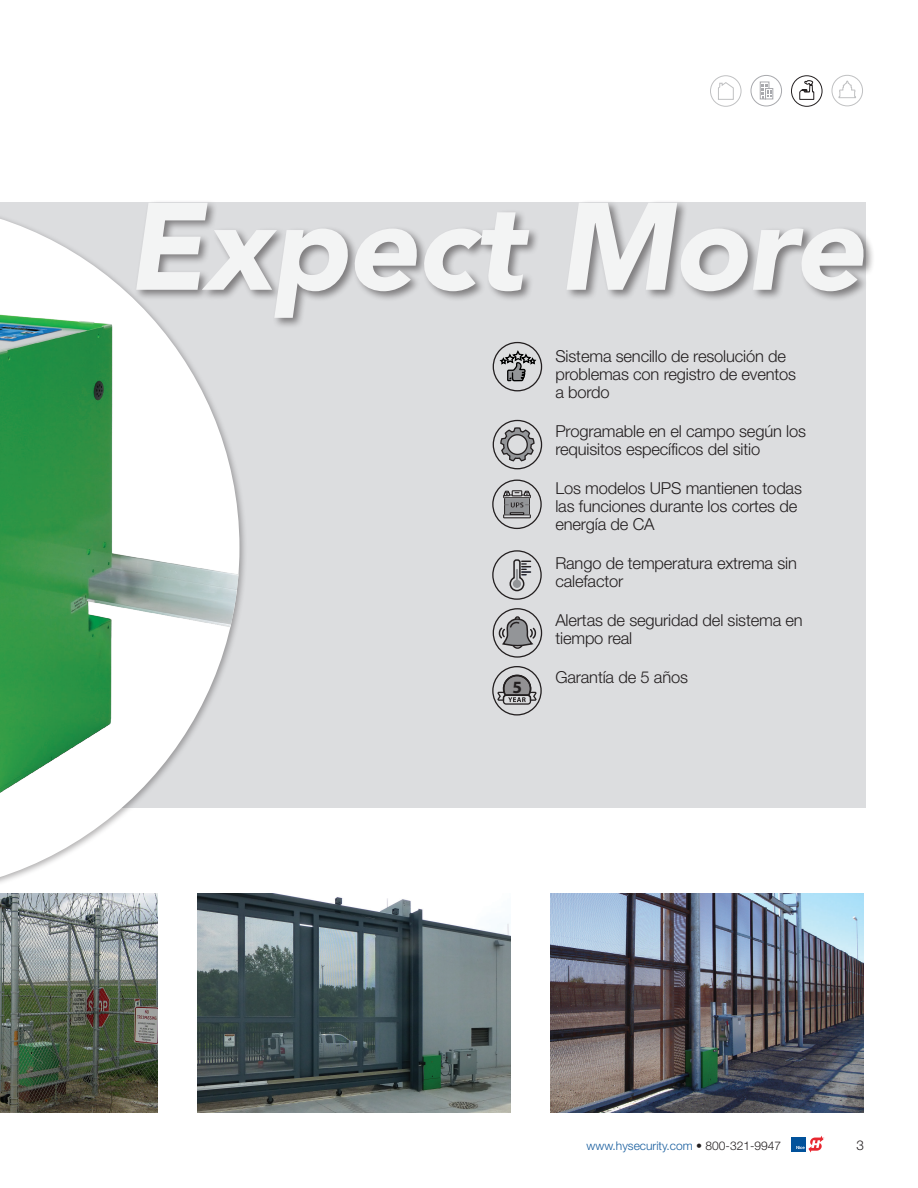
<style>
.page{position:relative;width:918px;height:1188px;background:#fff}
.page>*{position:absolute;margin:0;border:0;box-sizing:border-box;transform-origin:0 0}
.t1{font:700 17.25px "Myriad Pro";color:#231f20}
.Icon-description{font:300 16.5px/18px "Helvetica Neue";letter-spacing:-.01em;color:#231f20}
.t2{font:300 13.5px "Helvetica Neue";color:#231f20}
.t3{font:300 12px "Helvetica Neue";color:#175d9e}
.s1{color:#231f20}
</style>
<div class="page">
<svg style="left:831px;top:75px;width:32px;height:32px"></svg>
<svg style="left:791px;top:75px;width:32px;height:32px"></svg>
<svg style="left:710px;top:75px;width:32px;height:32px"></svg>
<svg style="left:750px;top:75px;width:32px;height:32px"></svg>
<img style="left:550px;top:894px;width:314px;height:218px">
<img style="left:197px;top:894px;width:314px;height:219px">
<img style="left:0;top:902px;width:158px;height:210px">
<div style="left:791px;top:1137px;width:15px;height:14px;background:#01529b"></div>
<svg style="left:796px;top:1136px;width:28px;height:17px"></svg>
<div style="left:0;top:203px;width:865px;height:605px;background:#dcdddf"></div>
<div style="left:0;top:198px;width:248px;height:704px;background:#231f20;opacity:.35"></div>
<svg style="left:0;top:202px;width:239px;height:692px"></svg>
<img style="left:0;top:273px;width:239px;height:549px">
<div style="left:134px;top:200px;width:741px;height:129px;background:#231f20;opacity:.75"></div>
<svg style="left:136px;top:203px;width:730px;height:115px"></svg>
<svg style="left:492px;top:420px;width:50px;height:50px"></svg>
<svg style="left:492px;top:479px;width:50px;height:50px"></svg>
<svg style="left:492px;top:550px;width:50px;height:50px"></svg>
<svg style="left:492px;top:608px;width:50px;height:50px"></svg>
<svg style="left:492px;top:666px;width:50px;height:50px"></svg>
<svg style="left:492px;top:342px;width:50px;height:50px"></svg>
<p class="t1" style="left:512px;top:676px;width:11px">5</p>
<p class="Icon-description" style="left:555px;top:346px;width:242px">Sistema sencillo de resolución de problemas con registro de eventos a bordo</p>
<p class="Icon-description" style="left:555px;top:421px;width:252px">Programable en el campo según los requisitos específicos del sitio</p>
<p class="Icon-description" style="left:555px;top:478px;width:248px">Los modelos UPS mantienen todas las funciones durante los cortes de energía de CA</p>
<p class="Icon-description" style="left:555px;top:553px;width:243px">Rango de temperatura extrema sin calefactor</p>
<p class="Icon-description" style="left:555px;top:610px;width:249px">Alertas de seguridad del sistema en tiempo real</p>
<p class="Icon-description" style="left:555px;top:667px;width:134px">Garantía de 5 años</p>
<p class="t3" style="left:587px;top:1138px;width:196px">www.hysecurity.com <span class="s1">• 800-321-9947</span></p>
<p class="t2" style="left:856px;top:1137px;width:9px">3</p>
</div>
